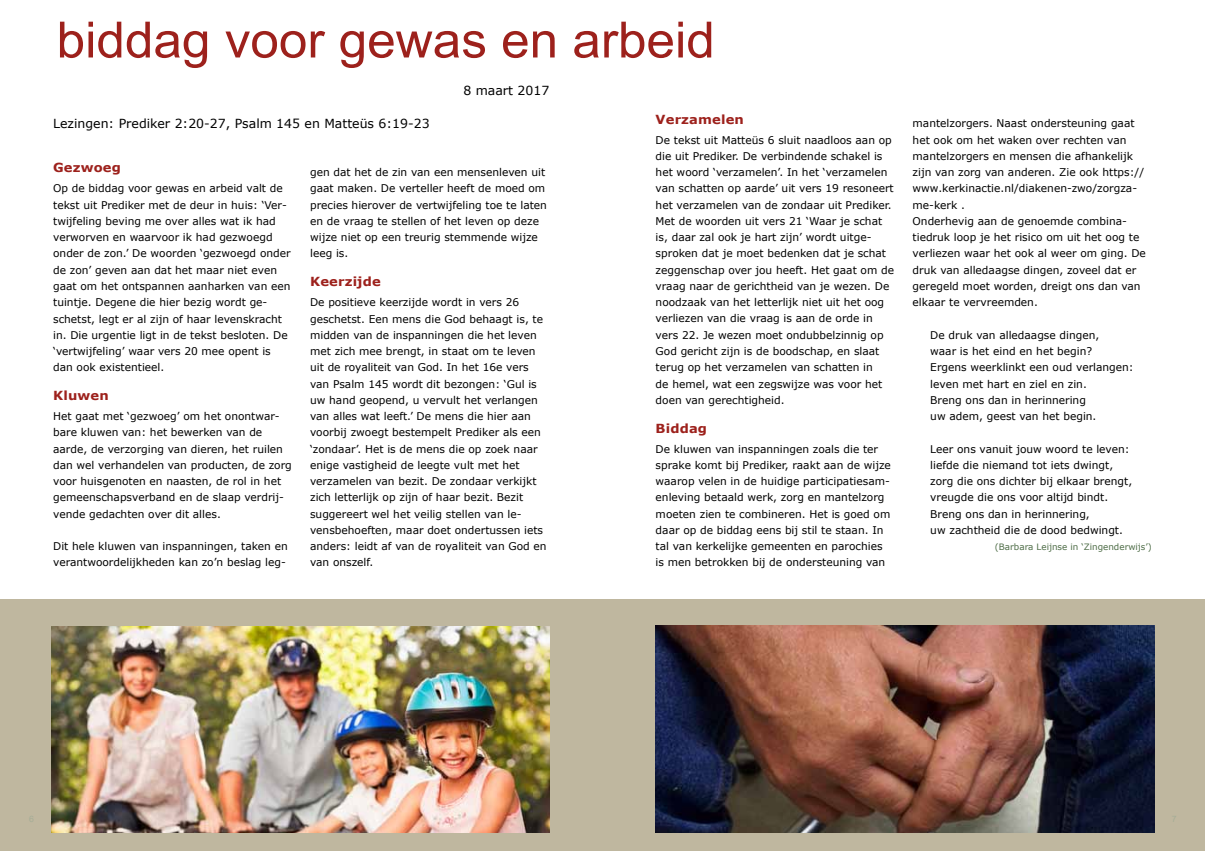
<style>
.page{position:relative;width:1205px;height:851px;background:#fff}
.page>*{position:absolute;margin:0;border:0;box-sizing:border-box;transform-origin:0 0}
.t1{font:50px "Arial Narrow";color:#9d211c;scale:1.25 1}
.t2{font:12.5px "Verdana";color:#000}
.t3{font:700 12.5px "Verdana";letter-spacing:.01em;color:#9d211c;scale:1.05 1}
.t4{font:10.62px/16.2px "Verdana";color:#000}
.t5{font:8.75px "Verdana";color:#4d6c46}
</style>
<div class="page">
<div style="left:0;top:599px;width:1205px;height:251px;background:#bfb79f"></div>
<img style="left:655px;top:625px;width:499px;height:207px">
<img style="left:52px;top:626px;width:497px;height:206px">
<h1 class="t1" style="left:57px;top:3px;width:528px">biddag voor gewas en arbeid</h1>
<p class="t2" style="left:463px;top:82px;width:87px">8 maart 2017</p>
<p class="t2" style="left:53px;top:114px;width:378px">Lezingen: Prediker 2:20-27, Psalm 145 en Matteüs 6:19-23</p>
<p class="t3" style="left:656px;top:110px;width:85px">Verzamelen</p>
<p class="t4" style="left:656px;top:131px;width:240px">De tekst uit Matteüs 6 sluit naadloos aan op die uit Prediker. De verbindende schakel is het woord ‘verzamelen’. In het ‘verzamelen van schatten op aarde’ uit vers 19 resoneert het verzamelen van de zondaar uit Prediker.<br>Met de woorden uit vers 21 ‘Waar je schat is, daar zal ook je hart zijn’ wordt uitge&shy;sproken dat je moet bedenken dat je schat zeggenschap over jou heeft. Het gaat om de vraag naar de gerichtheid van je wezen. De noodzaak van het letterlijk niet uit het oog verliezen van die vraag is aan de orde in vers 22. Je wezen moet ondubbelzinnig op God gericht zijn is de boodschap, en slaat terug op het verzamelen van schatten in<br>de hemel, wat een zegswijze was voor het doen van gerechtigheid.</p>
<p class="t3" style="left:656px;top:419px;width:50px">Biddag</p>
<p class="t4" style="left:656px;top:440px;width:237px">De kluwen van inspanningen zoals die ter sprake komt bij Prediker, raakt aan de wijze waarop velen in de huidige participatiesam&shy;enleving betaald werk, zorg en mantelzorg moeten zien te combineren. Het is goed om daar op de biddag eens bij stil te staan. In tal van kerkelijke gemeenten en parochies is men betrokken bij de ondersteuning van</p>
<p class="t3" style="left:53px;top:159px;width:66px">Gezwoeg</p>
<p class="t4" style="left:53px;top:180px;width:239px">Op de biddag voor gewas en arbeid valt de tekst uit Prediker met de deur in huis: ‘Ver&shy;twijfeling beving me over alles wat ik had verworven en waarvoor ik had gezwoegd onder de zon.’ De woorden ‘gezwoegd onder de zon’ geven aan dat het maar niet even gaat om het ontspannen aanharken van een tuintje. Degene die hier bezig wordt ge&shy;schetst, legt er al zijn of haar levenskracht in. Die urgentie ligt in de tekst besloten. De ‘vertwijfeling’ waar vers 20 mee opent is dan ook existentieel.</p>
<p class="t3" style="left:53px;top:386px;width:54px">Kluwen</p>
<p class="t4" style="left:53px;top:408px;width:240px">Het gaat met ‘gezwoeg’ om het onontwar&shy;bare kluwen van: het bewerken van de aarde, de verzorging van dieren, het ruilen dan wel verhandelen van producten, de zorg voor huisgenoten en naasten, de rol in het gemeenschapsverband en de slaap verdrij&shy;vende gedachten over dit alles.</p>
<p class="t4" style="left:53px;top:538px;width:236px">Dit hele kluwen van inspanningen, taken en verantwoordelijkheden kan zo’n beslag leg-</p>
<p class="t4" style="left:310px;top:164px;width:238px">gen dat het de zin van een mensenleven uit gaat maken. De verteller heeft de moed om precies hierover de vertwijfeling toe te laten en de vraag te stellen of het leven op deze wijze niet op een treurig stemmende wijze leeg is.</p>
<p class="t3" style="left:310px;top:273px;width:69px">Keerzijde</p>
<p class="t4" style="left:310px;top:294px;width:238px">De positieve keerzijde wordt in vers 26 geschetst. Een mens die God behaagt is, te midden van de inspanningen die het leven met zich mee brengt, in staat om te leven uit de royaliteit van God. In het 16e vers van Psalm 145 wordt dit bezongen: ‘Gul is uw hand geopend, u vervult het verlangen van alles wat leeft.’ De mens die hier aan voorbij zwoegt bestempelt Prediker als een ‘zondaar’. Het is de mens die op zoek naar enige vastigheid de leegte vult met het verzamelen van bezit. De zondaar verkijkt zich letterlijk op zijn of haar bezit. Bezit suggereert wel het veilig stellen van le&shy;vensbehoeften, maar doet ondertussen iets anders: leidt af van de royaliteit van God en van onszelf.</p>
<p class="t4" style="left:912px;top:115px;width:235px">mantelzorgers. Naast ondersteuning gaat het ook om het waken over rechten van mantelzorgers en mensen die afhankelijk zijn van zorg van anderen. Zie ook https:// www.kerkinactie.nl/diakenen-zwo/zorgza&shy;me-kerk .<br>Onderhevig aan de genoemde combina&shy;tiedruk loop je het risico om uit het oog te verliezen waar het ook al weer om ging. De druk van alledaagse dingen, zoveel dat er geregeld moet worden, dreigt ons dan van elkaar te vervreemden.</p>
<p class="t4" style="left:930px;top:326px;width:205px">De druk van alledaagse dingen,<br>waar is het eind en het begin?<br>Ergens weerklinkt een oud verlangen: leven met hart en ziel en zin.<br>Breng ons dan in herinnering<br>uw adem, geest van het begin.</p>
<p class="t4" style="left:930px;top:440px;width:203px">Leer ons vanuit jouw woord te leven: liefde die niemand tot iets dwingt, zorg die ons dichter bij elkaar brengt, vreugde die ons voor altijd bindt.<br>Breng ons dan in herinnering,<br>uw zachtheid die de dood bedwingt.</p>
<p class="t5" style="left:995px;top:541px;width:158px">(Barbara Leijnse in ‘Zingenderwijs’)</p>
</div>
